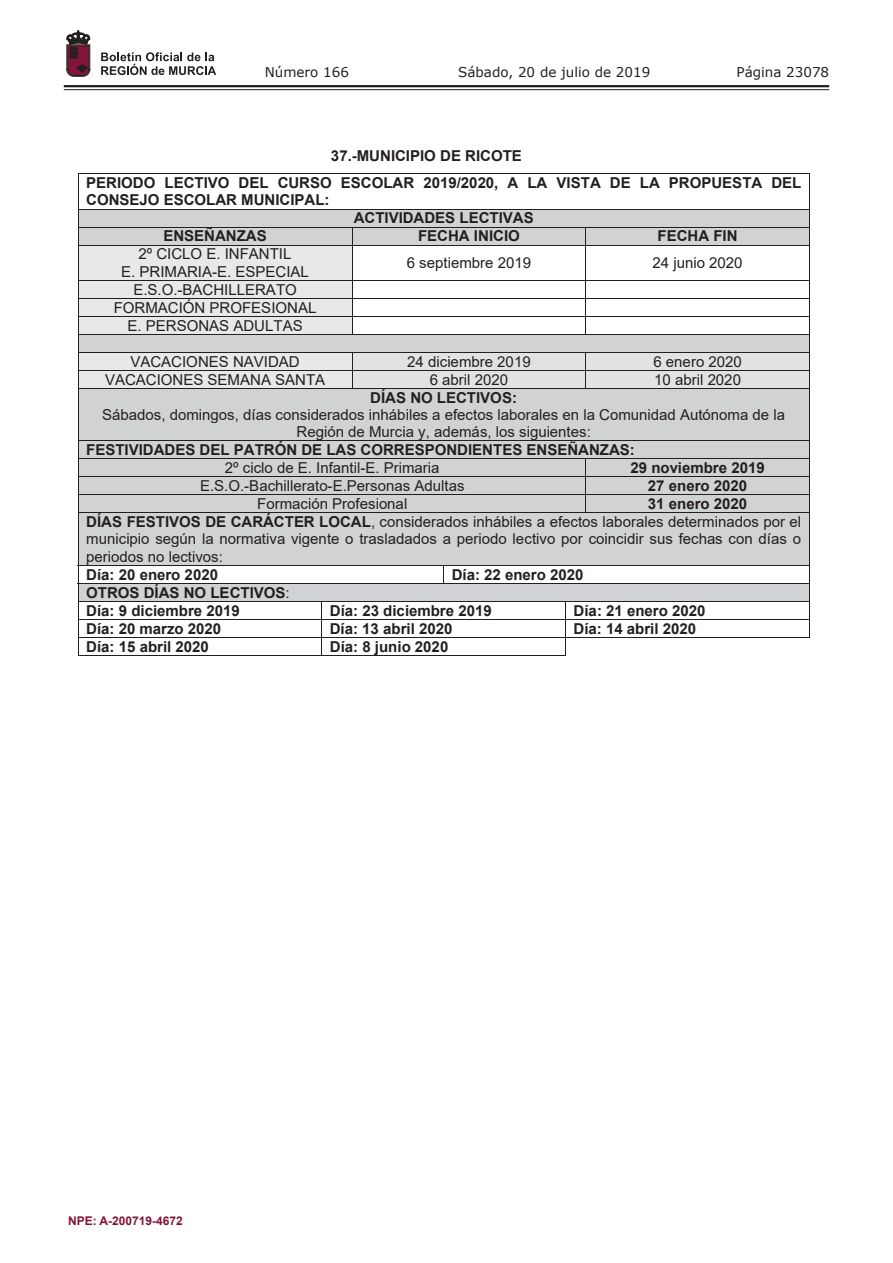
<style>
.page{position:relative;width:893px;height:1263px;background:#fff}
.page>*{position:absolute;margin:0;border:0;box-sizing:border-box;transform-origin:0 0}
.t1{font:15px/17.4px "Arial";color:#231f20;text-align:center}
.t2{font:700 15px/27px "Arial";color:#231f20}
.t3{font:13.5px "Verdana";color:#231f20}
.t4{font:700 12px "Arial";color:#83143a}
.s1{font-weight:700}
.s2{font-weight:400}
</style>
<div class="page">
<hr style="left:64px;top:85px;width:765px;height:2px;background:#231f20">
<hr style="left:64px;top:89px;width:765px;height:1px;background:#231f20">
<svg style="left:101px;top:52px;width:115px;height:23px"></svg>
<svg style="left:67px;top:31px;width:23px;height:45px"></svg>
<hr style="left:78px;top:173px;width:732px;height:1px;background:#231f20">
<hr style="left:78px;top:174px;width:1px;height:35px;background:#231f20">
<hr style="left:809px;top:174px;width:1px;height:35px;background:#231f20">
<div style="left:86px;top:209px;width:715px;height:18px;background:#d1d2d4"></div>
<hr style="left:78px;top:209px;width:732px;height:1px;background:#231f20">
<div style="left:79px;top:227px;width:273px;height:18px;background:#d1d2d4"></div>
<div style="left:352px;top:227px;width:233px;height:18px;background:#d1d2d4"></div>
<div style="left:586px;top:227px;width:223px;height:18px;background:#d1d2d4"></div>
<hr style="left:78px;top:227px;width:732px;height:1px;background:#231f20">
<svg style="left:78px;top:210px;width:1px;height:35px"></svg>
<svg style="left:352px;top:228px;width:1px;height:17px"></svg>
<svg style="left:809px;top:210px;width:1px;height:35px"></svg>
<div style="left:79px;top:245px;width:273px;height:35px;background:#e7e8e9"></div>
<hr style="left:78px;top:245px;width:732px;height:1px;background:#231f20">
<hr style="left:78px;top:245px;width:1px;height:35px;background:#231f20">
<hr style="left:352px;top:245px;width:1px;height:35px;background:#231f20">
<hr style="left:586px;top:245px;width:1px;height:35px;background:#231f20">
<hr style="left:809px;top:245px;width:1px;height:35px;background:#231f20">
<div style="left:79px;top:281px;width:273px;height:17px;background:#e7e8e9"></div>
<hr style="left:78px;top:280px;width:732px;height:1px;background:#231f20">
<div style="left:79px;top:299px;width:273px;height:17px;background:#e7e8e9"></div>
<hr style="left:78px;top:298px;width:732px;height:1px;background:#231f20">
<div style="left:79px;top:317px;width:273px;height:17px;background:#e7e8e9"></div>
<hr style="left:78px;top:316px;width:732px;height:1px;background:#231f20">
<svg style="left:352px;top:281px;width:1px;height:53px"></svg>
<div style="left:79px;top:335px;width:730px;height:17px;background:#d1d2d4"></div>
<hr style="left:78px;top:334px;width:732px;height:1px;background:#231f20">
<div style="left:79px;top:353px;width:273px;height:17px;background:#e7e8e9"></div>
<div style="left:352px;top:353px;width:233px;height:17px;background:#e1e2e4"></div>
<div style="left:586px;top:353px;width:223px;height:17px;background:#e1e2e4"></div>
<hr style="left:78px;top:352px;width:732px;height:1px;background:#231f20">
<div style="left:79px;top:371px;width:273px;height:17px;background:#e7e8e9"></div>
<div style="left:352px;top:371px;width:233px;height:17px;background:#e1e2e4"></div>
<div style="left:586px;top:371px;width:223px;height:17px;background:#e1e2e4"></div>
<hr style="left:78px;top:370px;width:732px;height:1px;background:#231f20">
<svg style="left:78px;top:281px;width:1px;height:107px"></svg>
<svg style="left:352px;top:353px;width:1px;height:35px"></svg>
<svg style="left:809px;top:281px;width:1px;height:107px"></svg>
<div style="left:79px;top:389px;width:730px;height:51px;background:#d1d2d4"></div>
<hr style="left:78px;top:388px;width:732px;height:1px;background:#231f20">
<hr style="left:78px;top:389px;width:1px;height:51px;background:#231f20">
<hr style="left:809px;top:389px;width:1px;height:51px;background:#231f20">
<div style="left:79px;top:441px;width:730px;height:17px;background:#d1d2d4"></div>
<hr style="left:78px;top:440px;width:732px;height:1px;background:#231f20">
<div style="left:79px;top:459px;width:506px;height:17px;background:#d1d2d4"></div>
<div style="left:586px;top:459px;width:223px;height:17px;background:#d1d2d4"></div>
<hr style="left:78px;top:458px;width:732px;height:1px;background:#231f20">
<div style="left:79px;top:477px;width:506px;height:17px;background:#d1d2d4"></div>
<div style="left:586px;top:477px;width:223px;height:17px;background:#d1d2d4"></div>
<hr style="left:78px;top:476px;width:732px;height:1px;background:#231f20">
<div style="left:79px;top:495px;width:506px;height:17px;background:#d1d2d4"></div>
<div style="left:586px;top:495px;width:223px;height:17px;background:#d1d2d4"></div>
<hr style="left:78px;top:494px;width:732px;height:1px;background:#231f20">
<svg style="left:78px;top:441px;width:1px;height:71px"></svg>
<svg style="left:809px;top:441px;width:1px;height:71px"></svg>
<div style="left:79px;top:513px;width:730px;height:52px;background:#d1d2d4"></div>
<hr style="left:78px;top:512px;width:732px;height:1px;background:#231f20">
<hr style="left:78px;top:513px;width:1px;height:52px;background:#231f20">
<hr style="left:809px;top:513px;width:1px;height:52px;background:#231f20">
<hr style="left:78px;top:565px;width:366px;height:1px;background:#231f20">
<hr style="left:444px;top:565px;width:365px;height:1px;background:#231f20">
<svg style="left:443px;top:566px;width:1px;height:17px"></svg>
<div style="left:79px;top:584px;width:730px;height:17px;background:#d1d2d4"></div>
<hr style="left:78px;top:583px;width:366px;height:1px;background:#231f20">
<hr style="left:444px;top:583px;width:365px;height:1px;background:#231f20">
<hr style="left:78px;top:601px;width:732px;height:1px;background:#231f20">
<hr style="left:78px;top:619px;width:732px;height:1px;background:#231f20">
<svg style="left:809px;top:565px;width:1px;height:72px"></svg>
<hr style="left:78px;top:637px;width:732px;height:1px;background:#231f20">
<svg style="left:78px;top:566px;width:1px;height:89px"></svg>
<hr style="left:78px;top:655px;width:243px;height:1px;background:#231f20">
<svg style="left:321px;top:602px;width:1px;height:54px"></svg>
<hr style="left:322px;top:655px;width:243px;height:1px;background:#231f20">
<svg style="left:565px;top:602px;width:1px;height:54px"></svg>
<p class="t3" style="left:265px;top:62px;width:86px">Número 166</p>
<p class="t3" style="left:458px;top:62px;width:194px">Sábado, 20 de julio de 2019</p>
<p class="t3" style="left:736px;top:62px;width:94px">Página 23078</p>
<p class="t2" style="left:86px;top:143px;width:717px;text-indent:245px">37.-MUNICIPIO DE RICOTE<br>PERIODO LECTIVO DEL CURSO ESCOLAR 2019/2020, A LA VISTA DE LA PROPUESTA DEL</p>
<p class="t2" style="left:86px;top:187px;width:245px">CONSEJO ESCOLAR MUNICIPAL:</p>
<p class="t2" style="left:354px;top:205px;width:182px">ACTIVIDADES LECTIVAS</p>
<p class="t2" style="left:163px;top:223px;width:105px">ENSEÑANZAS</p>
<p class="t2" style="left:418px;top:223px;width:103px">FECHA INICIO</p>
<p class="t2" style="left:657px;top:223px;width:82px">FECHA FIN</p>
<p class="t1" style="left:121px;top:245px;width:189px">2º CICLO E. INFANTIL<br>E. PRIMARIA-E. ESPECIAL</p>
<p class="t1" style="left:407px;top:254px;width:126px">6 septiembre 2019</p>
<p class="t1" style="left:652px;top:254px;width:92px">24 junio 2020</p>
<p class="t1" style="left:114px;top:280px;width:204px;line-height:18px">E.S.O.-BACHILLERATO<br>FORMACIÓN PROFESIONAL<br>E. PERSONAS ADULTAS</p>
<p class="t1" style="left:130px;top:353px;width:171px">VACACIONES NAVIDAD</p>
<p class="t1" style="left:407px;top:353px;width:125px">24 diciembre 2019</p>
<p class="t1" style="left:653px;top:353px;width:90px">6 enero 2020</p>
<p class="t1" style="left:105px;top:371px;width:222px">VACACIONES SEMANA SANTA</p>
<p class="t1" style="left:430px;top:371px;width:80px">6 abril 2020</p>
<p class="t1" style="left:654px;top:371px;width:88px">10 abril 2020</p>
<p class="t2" style="left:370px;top:384px;width:148px">DÍAS NO LECTIVOS:</p>
<p class="t1" style="left:102px;top:406px;width:684px">Sábados, domingos, días considerados inhábiles a efectos laborales en la Comunidad Autónoma de la<br>Región de Murcia y, además, los siguientes:</p>
<p class="t2" style="left:86px;top:437px;width:550px">FESTIVIDADES DEL PATRÓN DE LAS CORRESPONDIENTES ENSEÑANZAS:</p>
<p class="t1" style="left:225px;top:459px;width:216px">2º ciclo de E. Infantil-E. Primaria</p>
<p class="t2" style="left:630px;top:455px;width:136px">29 noviembre 2019</p>
<p class="t1" style="left:200px;top:477px;width:266px">E.S.O.-Bachillerato-E.Personas Adultas</p>
<p class="t2" style="left:648px;top:473px;width:101px">27 enero 2020</p>
<p class="t1" style="left:257px;top:495px;width:152px">Formación Profesional</p>
<p class="t1" style="left:86px;top:495px;width:716px;text-align:left;text-indent:562px"><span class="s1">31 enero 2020<br>DÍAS FESTIVOS DE CARÁCTER LOCAL</span>, considerados inhábiles a efectos laborales determinados por el municipio según la normativa vigente o trasladados a periodo lectivo por coincidir sus fechas con días o periodos no lectivos:</p>
<p class="t2" style="left:86px;top:561px;width:133px">Día: 20 enero 2020</p>
<p class="t2" style="left:452px;top:561px;width:133px">Día: 22 enero 2020</p>
<p class="t2" style="left:86px;top:583px;width:205px;line-height:18.1px">OTROS DÍAS NO LECTIVOS<span class="s2">:<br></span>Día: 9 diciembre 2019</p>
<p class="t2" style="left:330px;top:597px;width:163px">Día: 23 diciembre 2019</p>
<p class="t2" style="left:574px;top:597px;width:133px">Día: 21 enero 2020</p>
<p class="t2" style="left:86px;top:615px;width:136px">Día: 20 marzo 2020</p>
<p class="t2" style="left:330px;top:615px;width:124px">Día: 13 abril 2020</p>
<p class="t2" style="left:574px;top:615px;width:124px">Día: 14 abril 2020</p>
<p class="t2" style="left:86px;top:633px;width:124px">Día: 15 abril 2020</p>
<p class="t2" style="left:330px;top:633px;width:120px">Día: 8 junio 2020</p>
<p class="t4" style="left:68px;top:1212px;width:116px">NPE: A-200719-4672</p>
</div>
